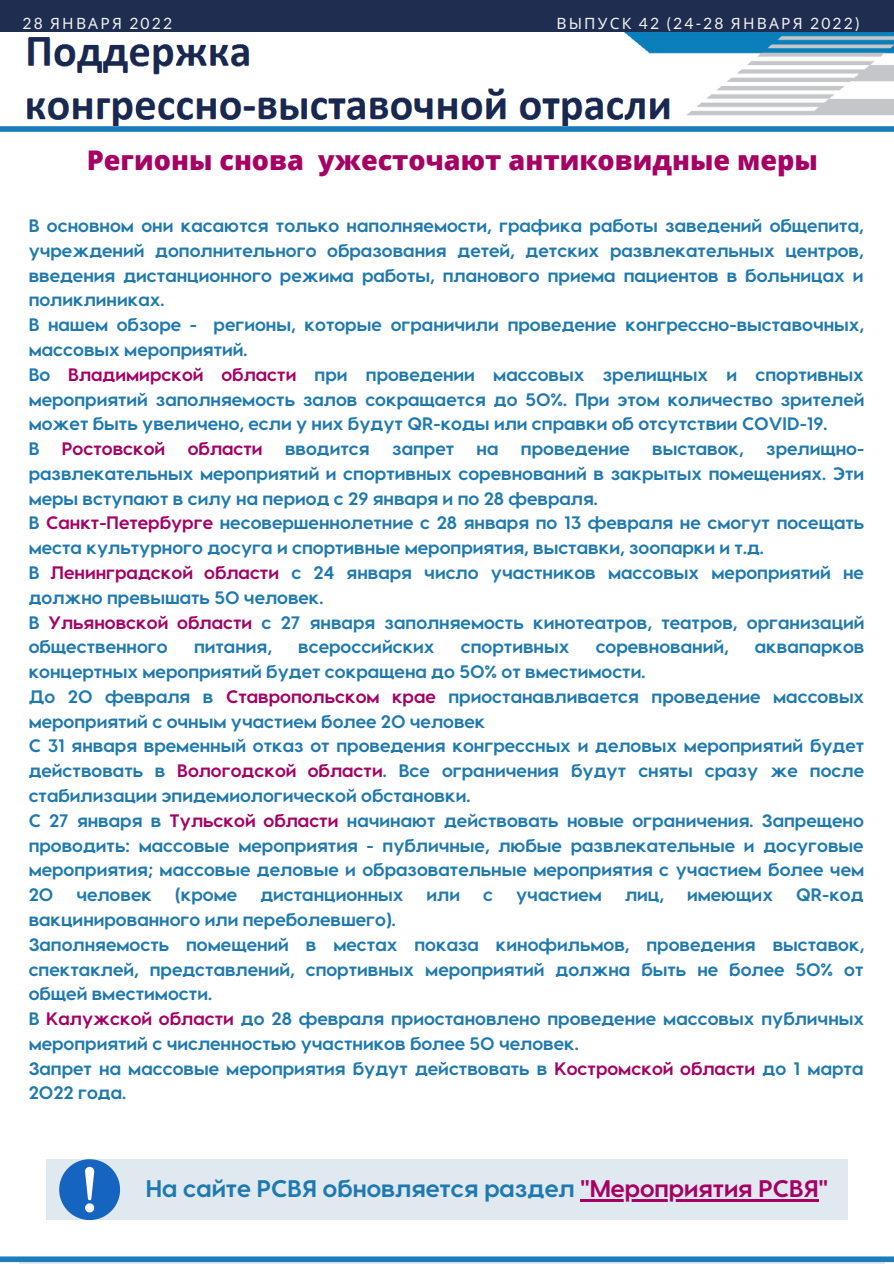
<style>
.page{position:relative;width:894px;height:1264px;background:#fff}
.page>*{position:absolute;margin:0;border:0;box-sizing:border-box;transform-origin:0 0}
.t1{font:800 27px "Open Sans";color:#a50064}
.t2{font:700 24px "Visby CF";color:#1e79ae}
.t3{font:700 18px/24.8px "Visby CF";color:#1e79ae}
.t4{font:15.6px "Lato";letter-spacing:.14em;color:#f2f2f2}
.s1{font-family:"Noto Sans"}
.s2{color:#a50064}
</style>
<div class="page">
<div style="left:0;top:0;width:893px;height:38px;background:#1e2d50"></div>
<img style="left:0;top:32px;width:893px;height:94px">
<div style="left:0;top:126px;width:893px;height:6px;background:#1b7bbb"></div>
<svg style="left:20px;top:1261px;width:864px;height:2px;background:#73acd2"></svg>
<div style="left:0;top:1256px;width:893px;height:5px;background:#1b7bbb"></div>
<div style="left:46px;top:1159px;width:801px;height:60px;background:#e0e8f0"></div>
<svg style="left:59px;top:1159px;width:61px;height:60px"></svg>
<hr style="left:580px;top:1199px;width:238px;height:2px;background:#a50064">
<p class="t4" style="left:23px;top:14px;width:151px">28 <span class="s1">ЯНВАРЯ</span> 2022</p>
<p class="t4" style="left:556px;top:14px;width:305px"><span class="s1">ВЫПУСК</span> 42 (24-28 <span class="s1">ЯНВАРЯ</span> 2022)</p>
<p class="t1" style="left:87px;top:141px;width:732px">Регионы снова ужесточают антиковидные меры</p>
<p class="t3" style="left:29px;top:212px;width:836px;text-align:justify">В основном они касаются только наполняемости, графика работы заведений общепита, учреждений дополнительного образования детей, детских развлекательных центров, введения дистанционного режима работы, планового приема пациентов в больницах и поликлиниках.</p>
<p class="t3" style="left:29px;top:311px;width:836px">В нашем обзоре - регионы, которые ограничили проведение конгрессно-выставочных, массовых мероприятий.</p>
<p class="t3" style="left:29px;top:361px;width:837px;text-align:justify">Во <span class="s2">Владимирской области</span> при проведении массовых зрелищных и спортивных мероприятий заполняемость залов сокращается до 50%. При этом количество зрителей может быть увеличено, если у них будут QR-коды или справки об отсутствии COVID-19.</p>
<p class="t3" style="left:29px;top:435px;width:836px;text-align:justify">В <span class="s2">Ростовской области</span> вводится запрет на проведение выставок, зрелищно&shy;развлекательных мероприятий и спортивных соревнований в закрытых помещениях. Эти меры вступают в силу на период с 29 января и по 28 февраля.</p>
<p class="t3" style="left:29px;top:509px;width:836px">В <span class="s2">Санкт-Петербурге</span> несовершеннолетние с 28 января по 13 февраля не смогут посещать места культурного досуга и спортивные мероприятия, выставки, зоопарки и т.д.</p>
<p class="t3" style="left:29px;top:559px;width:836px">В <span class="s2">Ленинградской области</span> с 24 января число участников массовых мероприятий не должно превышать 50 человек.</p>
<p class="t3" style="left:29px;top:608px;width:837px">В <span class="s2">Ульяновской области</span> с 27 января заполняемость кинотеатров, театров, организаций общественного</p>
<p class="t3" style="left:194px;top:633px;width:79px">питания,</p>
<p class="t3" style="left:298px;top:633px;width:138px">всероссийских</p>
<p class="t3" style="left:461px;top:633px;width:110px">спортивных</p>
<p class="t3" style="left:595px;top:633px;width:134px">соревнований,</p>
<p class="t3" style="left:754px;top:633px;width:111px">аквапарков</p>
<p class="t3" style="left:29px;top:658px;width:618px">концертных мероприятий будет сокращена до 50% от вместимости.</p>
<p class="t3" style="left:29px;top:683px;width:836px">До 20 февраля в <span class="s2">Ставропольском крае</span> приостанавливается проведение массовых мероприятий с очным участием более 20 человек</p>
<p class="t3" style="left:29px;top:732px;width:836px;text-align:justify">С 31 января временный отказ от проведения конгрессных и деловых мероприятий будет действовать в <span class="s2">Вологодской области</span>. Все ограничения будут сняты сразу же после стабилизации эпидемиологической обстановки.</p>
<p class="t3" style="left:29px;top:807px;width:836px;text-align:justify">С 27 января в <span class="s2">Тульской области</span> начинают действовать новые ограничения. Запрещено проводить: массовые мероприятия - публичные, любые развлекательные и досуговые мероприятия; массовые деловые и образовательные мероприятия с участием более чем 20</p>
<p class="t3" style="left:76px;top:881px;width:77px">человек</p>
<p class="t3" style="left:175px;top:881px;width:64px">(кроме</p>
<p class="t3" style="left:260px;top:881px;width:145px">дистанционных</p>
<p class="t3" style="left:426px;top:881px;width:35px">или</p>
<p class="t3" style="left:483px;top:881px;width:11px">с</p>
<p class="t3" style="left:516px;top:881px;width:87px">участием</p>
<p class="t3" style="left:625px;top:881px;width:40px">лиц,</p>
<p class="t3" style="left:686px;top:881px;width:87px">имеющих</p>
<p class="t3" style="left:795px;top:881px;width:69px">QR-код</p>
<p class="t3" style="left:29px;top:906px;width:368px">вакцинированного или переболевшего).</p>
<p class="t3" style="left:29px;top:931px;width:836px;text-align:justify">Заполняемость помещений в местах показа кинофильмов, проведения выставок, спектаклей, представлений, спортивных мероприятий должна быть не более 50% от общей вместимости.</p>
<p class="t3" style="left:29px;top:1005px;width:836px">В <span class="s2">Калужской области</span> до 28 февраля приостановлено проведение массовых публичных мероприятий с численностью участников более 50 человек.</p>
<p class="t3" style="left:29px;top:1054px;width:836px">Запрет на массовые мероприятия будут действовать в <span class="s2">Костромской области</span> до 1 марта<br>2022 года.</p>
<p class="t2" style="left:146px;top:1172px;width:683px">На сайте РСВЯ обновляется раздел <span class="s2">"Мероприятия РСВЯ"</span></p>
</div>
